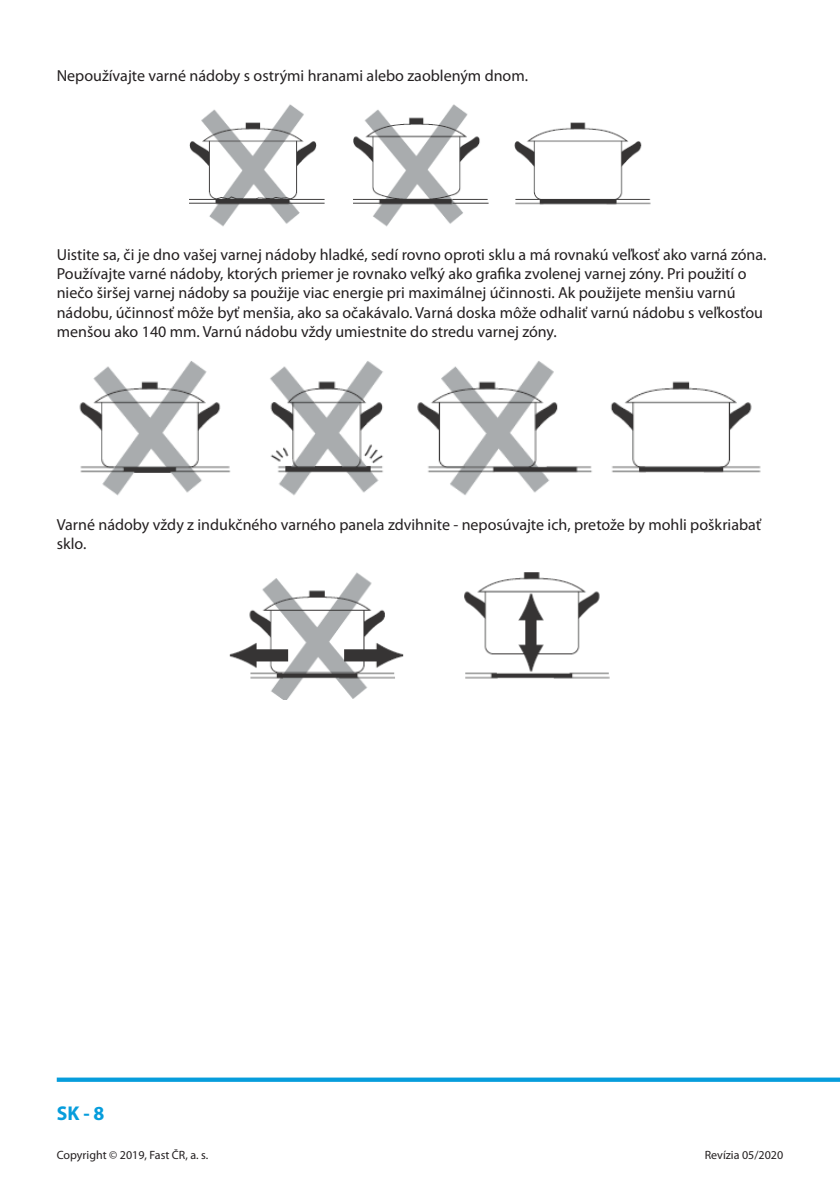
<style>
.page{position:relative;width:840px;height:1191px;background:#fff}
.page>*{position:absolute;margin:0;border:0;box-sizing:border-box;transform-origin:0 0}
.t1{font:700 20px "Myriad Pro";color:#069ddc}
.Základný_8{font:16px/19.2px "Myriad Pro";color:#231f20}
.t2{font:12px "Myriad Pro";color:#231f20}
</style>
<div class="page">
<svg style="left:57px;top:1077px;width:782px;height:4px;background:#29aae0"></svg>
<img style="left:189px;top:104px;width:461px;height:123px">
<img style="left:79px;top:361px;width:682px;height:135px">
<img style="left:229px;top:572px;width:381px;height:127px">
<svg style="left:404px;top:218px;width:16px;height:9px"></svg>
<p class="Základný_8" style="left:57px;top:66px;width:472px">Nepoužívajte varné nádoby s ostrými hranami alebo zaobleným dnom.</p>
<p class="Základný_8" style="left:57px;top:245px;width:711px">Uistite sa, či je dno vašej varnej nádoby hladké, sedí rovno oproti sklu a má rovnakú veľkosť ako varná zóna.<br>Používajte varné nádoby, ktorých priemer je rovnako veľký ako grafika zvolenej varnej zóny. Pri použití o niečo širšej varnej nádoby sa použije viac energie pri maximálnej účinnosti. Ak použijete menšiu varnú nádobu, účinnosť môže byť menšia, ako sa očakávalo. Varná doska môže odhaliť varnú nádobu s veľkosťou menšou ako 140 mm. Varnú nádobu vždy umiestnite do stredu varnej zóny.</p>
<p class="Základný_8" style="left:57px;top:514px;width:705px">Varné nádoby vždy z indukčného varného panela zdvihnite - neposúvajte ich, pretože by mohli poškriabať sklo.</p>
<p class="t1" style="left:57px;top:1099px;width:49px">SK - 8</p>
<p class="t2" style="left:57px;top:1147px;width:153px">Copyright © 2019, Fast ČR, a. s.</p>
<p class="t2" style="left:704px;top:1147px;width:80px">Revízia 05/2020</p>
</div>
